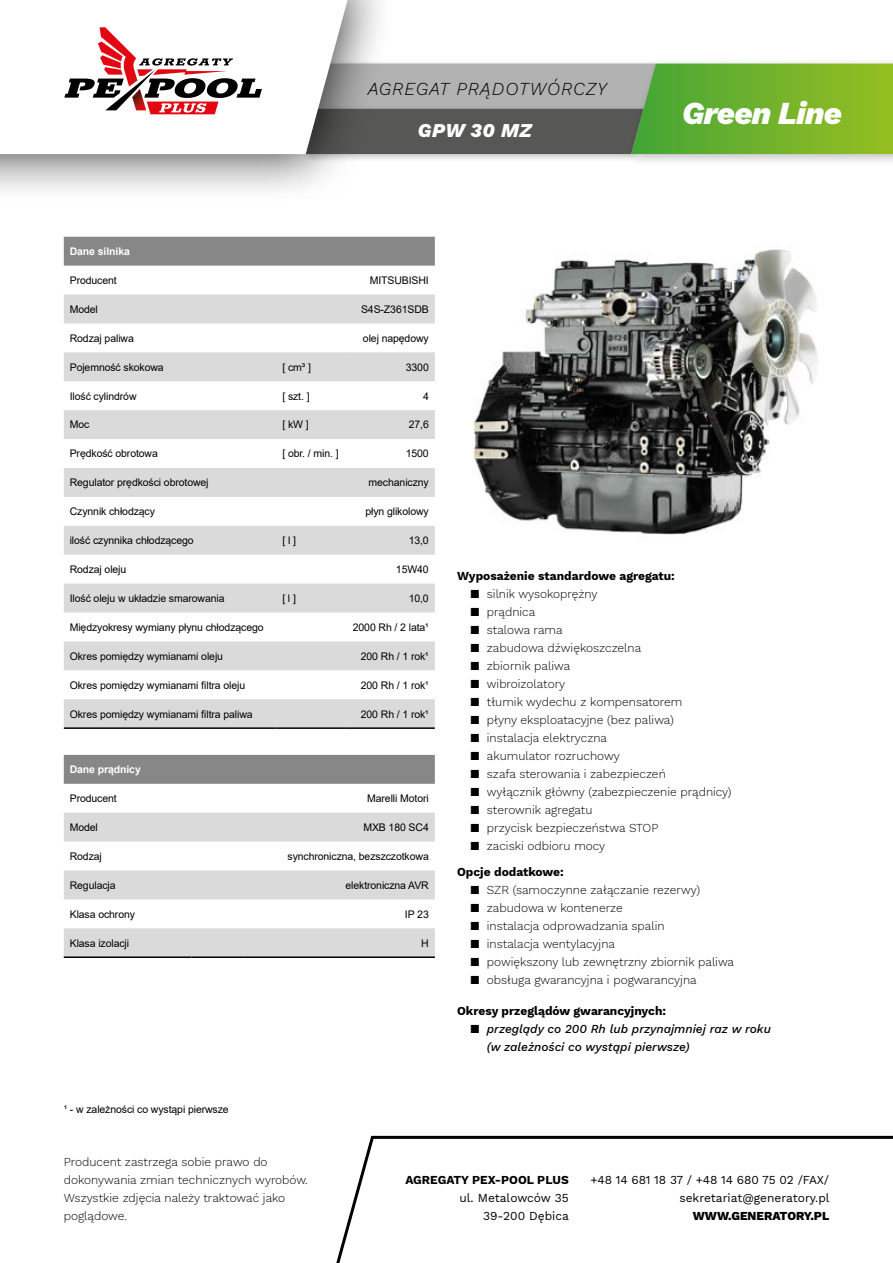
<style>
.page{position:relative;width:893px;height:1263px;background:#fff}
.page>*{position:absolute;margin:0;border:0;box-sizing:border-box;transform-origin:0 0}
.t1{font:italic 800 31.5px "Work Sans";letter-spacing:-.025em;color:#fff}
.t2{font:italic 800 19.2px "Work Sans";letter-spacing:.025em;color:#fff}
.t3{font:italic 300 18px "Work Sans";letter-spacing:.05em;color:#000}
.t4{font:300 12px/18px "Work Sans";color:#000}
.t5{font:700 12px "Work Sans";color:#000}
.t6{font:12px/18px "Work Sans";color:#000;text-align:right}
.t7{font:italic 500 12px "Work Sans";color:#000}
.t8{font:800 12px "Work Sans";color:#000}
.t9{font:10.5px "Arial";letter-spacing:-.01em;color:#000}
.t10{font:700 10.5px "Arial";letter-spacing:-.01em;color:#fff}
.s1{font-weight:300;font-style:normal}
</style>
<div class="page">
<div style="left:315px;top:60px;width:349px;height:57px;background:#000;opacity:.25"></div>
<div style="left:302px;top:105px;width:349px;height:58px;background:#000;opacity:.25"></div>
<div style="left:0;top:0;width:397px;height:205px;background:#000;opacity:.75"></div>
<svg style="left:0;top:0;width:351px;height:154px"></svg>
<svg style="left:64px;top:27px;width:198px;height:87px"></svg>
<svg style="left:336px;top:1135px;width:557px;height:128px"></svg>
<div style="left:626px;top:57px;width:267px;height:110px;background:#000;opacity:.25"></div>
<svg style="left:306px;top:64px;width:587px;height:90px;background:#7c985e"></svg>
<div style="left:64px;top:237px;width:371px;height:29px;background:#878787"></div>
<svg style="left:64px;top:295px;width:371px;height:432px;fill:#dadada"></svg>
<hr style="left:64px;top:727px;width:212px;height:2px;background:#000">
<hr style="left:276px;top:727px;width:71px;height:2px;background:#000">
<hr style="left:347px;top:727px;width:88px;height:2px;background:#000">
<div style="left:64px;top:755px;width:371px;height:29px;background:#878787"></div>
<svg style="left:64px;top:813px;width:371px;height:143px;fill:#dadada"></svg>
<hr style="left:64px;top:956px;width:127px;height:2px;background:#000">
<hr style="left:191px;top:956px;width:53px;height:2px;background:#000">
<hr style="left:244px;top:956px;width:191px;height:2px;background:#000">
<img style="left:473px;top:249px;width:344px;height:286px">
<h3 class="t3" style="left:368px;top:75px;width:241px">AGREGAT PRĄDOTWÓRCZY</h3>
<h2 class="t2" style="left:418px;top:116px;width:115px">GPW 30 MZ</h2>
<h1 class="t1" style="left:682px;top:89px;width:162px">Green Line</h1>
<p class="t10" style="left:70px;top:244px;width:62px">Dane silnika</p>
<p class="t9" style="left:70px;top:273px;width:49px">Producent</p>
<p class="t9" style="left:370px;top:273px;width:61px">MITSUBISHI</p>
<p class="t9" style="left:70px;top:302px;width:30px">Model</p>
<p class="t9" style="left:361px;top:302px;width:69px">S4S-Z361SDB</p>
<p class="t9" style="left:70px;top:331px;width:66px">Rodzaj paliwa</p>
<p class="t9" style="left:363px;top:331px;width:67px">olej napędowy</p>
<p class="t9" style="left:70px;top:360px;width:96px">Pojemność skokowa</p>
<p class="t9" style="left:282px;top:360px;width:30px">[ cm³ ]</p>
<p class="t9" style="left:406px;top:360px;width:25px">3300</p>
<p class="t9" style="left:70px;top:389px;width:68px">Ilość cylindrów</p>
<p class="t9" style="left:282px;top:389px;width:29px">[ szt. ]</p>
<p class="t9" style="left:423px;top:389px;width:7px">4</p>
<p class="t9" style="left:70px;top:417px;width:21px">Moc</p>
<p class="t9" style="left:282px;top:417px;width:28px">[ kW ]</p>
<p class="t9" style="left:409px;top:417px;width:22px">27,6</p>
<p class="t9" style="left:70px;top:446px;width:90px">Prędkość obrotowa</p>
<p class="t9" style="left:282px;top:446px;width:58px">[ obr. / min. ]</p>
<p class="t9" style="left:406px;top:446px;width:25px">1500</p>
<p class="t9" style="left:70px;top:475px;width:140px">Regulator prędkości obrotowej</p>
<p class="t9" style="left:369px;top:475px;width:62px">mechaniczny</p>
<p class="t9" style="left:70px;top:504px;width:87px">Czynnik chłodzący</p>
<p class="t9" style="left:365px;top:504px;width:65px">płyn glikolowy</p>
<p class="t9" style="left:70px;top:533px;width:126px">ilość czynnika chłodzącego</p>
<p class="t9" style="left:282px;top:533px;width:15px">[ l ]</p>
<p class="t9" style="left:409px;top:533px;width:22px">13,0</p>
<p class="t9" style="left:70px;top:562px;width:58px">Rodzaj oleju</p>
<p class="t9" style="left:396px;top:562px;width:34px">15W40</p>
<p class="t9" style="left:70px;top:591px;width:156px">Ilość oleju w układzie smarowania</p>
<p class="t9" style="left:282px;top:591px;width:15px">[ l ]</p>
<p class="t9" style="left:409px;top:591px;width:22px">10,0</p>
<p class="t9" style="left:70px;top:620px;width:195px">Międzyokresy wymiany płynu chłodzącego</p>
<p class="t9" style="left:353px;top:620px;width:77px">2000 Rh / 2 lata¹</p>
<p class="t9" style="left:70px;top:649px;width:155px">Okres pomiędzy wymianami oleju</p>
<p class="t9" style="left:361px;top:649px;width:69px">200 Rh / 1 rok¹</p>
<p class="t9" style="left:70px;top:678px;width:177px">Okres pomiędzy wymianami filtra oleju</p>
<p class="t9" style="left:361px;top:678px;width:69px">200 Rh / 1 rok¹</p>
<p class="t9" style="left:70px;top:707px;width:184px">Okres pomiędzy wymianami filtra paliwa</p>
<p class="t9" style="left:361px;top:707px;width:69px">200 Rh / 1 rok¹</p>
<p class="t10" style="left:70px;top:762px;width:73px">Dane prądnicy</p>
<p class="t9" style="left:70px;top:791px;width:49px">Producent</p>
<p class="t9" style="left:367px;top:791px;width:63px">Marelli Motori</p>
<p class="t9" style="left:70px;top:820px;width:30px">Model</p>
<p class="t9" style="left:363px;top:820px;width:67px">MXB 180 SC4</p>
<p class="t9" style="left:70px;top:849px;width:34px">Rodzaj</p>
<p class="t9" style="left:288px;top:849px;width:143px">synchroniczna, bezszczotkowa</p>
<p class="t9" style="left:70px;top:878px;width:47px">Regulacja</p>
<p class="t9" style="left:345px;top:878px;width:85px">elektroniczna AVR</p>
<p class="t9" style="left:70px;top:907px;width:67px">Klasa ochrony</p>
<p class="t9" style="left:405px;top:907px;width:25px">IP 23</p>
<p class="t9" style="left:70px;top:936px;width:61px">Klasa izolacji</p>
<p class="t9" style="left:421px;top:936px;width:9px">H</p>
<p class="t9" style="left:64px;top:1102px;width:166px">¹ - w zależności co wystąpi pierwsze</p>
<p class="t5" style="left:457px;top:566px;width:219px">Wyposażenie standardowe agregatu:</p>
<p class="t4" style="left:470px;top:584px;width:263px">◼ silnik wysokoprężny<br>◼ prądnica<br>◼ stalowa rama<br>◼ zabudowa dźwiękoszczelna<br>◼ zbiornik paliwa<br>◼ wibroizolatory<br>◼ tłumik wydechu z kompensatorem<br>◼ płyny eksploatacyjne (bez paliwa)<br>◼ instalacja elektryczna<br>◼ akumulator rozruchowy<br>◼ szafa sterowania i zabezpieczeń<br>◼ wyłącznik główny (zabezpieczenie prądnicy) ◼ sterownik agregatu<br>◼ przycisk bezpieczeństwa STOP<br>◼ zaciski odbioru mocy</p>
<p class="t5" style="left:457px;top:863px;width:108px">Opcje dodatkowe:</p>
<p class="t4" style="left:470px;top:880px;width:266px">◼ SZR (samoczynne załączanie rezerwy)<br>◼ zabudowa w kontenerze<br>◼ instalacja odprowadzania spalin<br>◼ instalacja wentylacyjna<br>◼ powiększony lub zewnętrzny zbiornik paliwa ◼ obsługa gwarancyjna i pogwarancyjna</p>
<p class="t5" style="left:457px;top:1002px;width:210px">Okresy przeglądów gwarancyjnych:</p>
<p class="t7" style="left:470px;top:1020px;width:303px"><span class="s1">◼</span> przeglądy co 200 Rh lub przynajmniej raz w roku</p>
<p class="t7" style="left:487px;top:1038px;width:204px">(w zależności co wystąpi pierwsze)</p>
<p class="t4" style="left:64px;top:1153px;width:246px">Producent zastrzega sobie prawo do dokonywania zmian technicznych wyrobów.<br>Wszystkie zdjęcia należy traktować jako poglądowe.</p>
<p class="t5" style="left:405px;top:1171px;width:165px">AGREGATY PEX-POOL PLUS</p>
<p class="t6" style="left:460px;top:1189px;width:111px">ul. Metalowców 35<br>39-200 Dębica</p>
<p class="t6" style="left:590px;top:1171px;width:241px">+48 14 681 18 37 / +48 14 680 75 02 /FAX/ sekretariat@generatory.pl</p>
<p class="t8" style="left:693px;top:1207px;width:138px">WWW.GENERATORY.PL</p>
</div>
